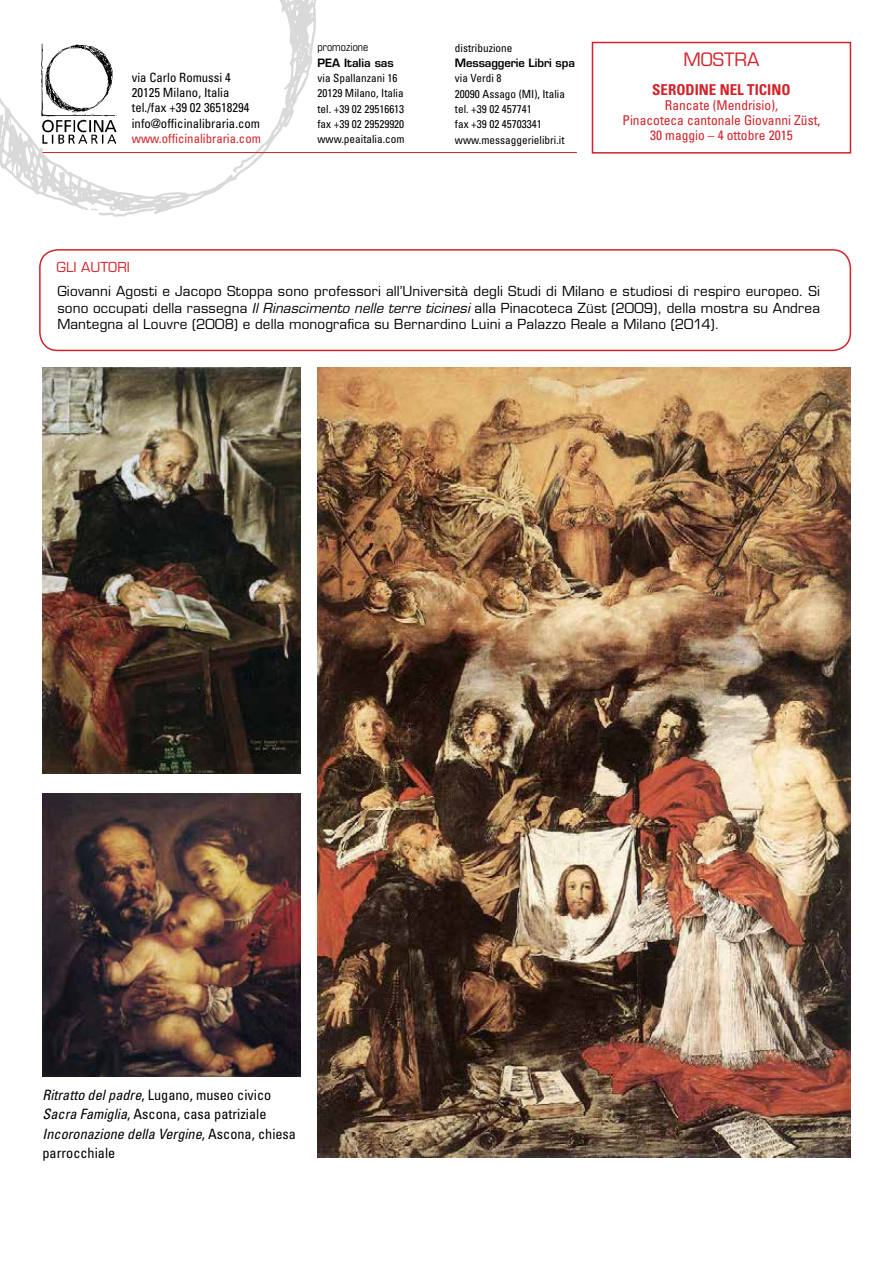
<style>
.page{position:relative;width:893px;height:1263px;background:#fff}
.page>*{position:absolute;margin:0;border:0;box-sizing:border-box;transform-origin:0 0}
.t1{font:18px "Eurostile";color:#d2232a}
.t2{font:700 condensed 15px "Univers";color:#d2232a}
.t3{font:condensed 14.25px/19.2px "Univers";color:#000}
.t4{font:13.5px/16.2px "Eurostile";letter-spacing:.01em;color:#000;text-align:justify}
.t5{font:condensed 13.5px/15px "Univers";color:#d2232a;text-align:center}
.t6{font:13.5px "Eurostile";color:#d2232a}
.t7{font:condensed 12.75px/15.3px "Univers";color:#000}
.t8{font:condensed 12.75px "Univers";color:#d2232a}
.t9{font:condensed 11.25px/15.3px "Univers";color:#000}
.t10{font:600 11.25px "Eurostile";letter-spacing:-.01em;color:#000}
.t11{font:condensed 11.25px "Eurostile";color:#000}
.s1{font-style:italic}
</style>
<div class="page">
<img style="left:0;top:0;width:316px;height:217px">
<img style="left:39px;top:43px;width:78px;height:102px">
<hr style="left:43px;top:152px;width:534px;height:1px;background:#d2232a">
<div style="left:592px;top:42px;width:259px;height:112px;border:2px solid #d2232a"></div>
<img style="left:43px;top:367px;width:258px;height:406px">
<img style="left:317px;top:367px;width:533px;height:791px">
<div style="left:39px;top:249px;width:812px;height:102px;border:2px solid #d2232a;border-radius:18px"></div>
<img style="left:43px;top:794px;width:258px;height:282px">
<p class="t7" style="left:132px;top:69px;width:130px">via Carlo Romussi 4<br>20125 Milano, Italia tel./fax +39 02 36518294 info@officinalibraria.com</p>
<p class="t8" style="left:132px;top:130px;width:131px">www.officinalibraria.com</p>
<p class="t6" style="left:57px;top:259px;width:54px">gli autor</p>
<p class="t6" style="left:127px;top:259px;width:5px">i</p>
<p class="t11" style="left:317px;top:41px;width:52px">promozione</p>
<p class="t10" style="left:317px;top:56px;width:78px">PEA Italia sas</p>
<p class="t9" style="left:317px;top:70px;width:89px">via Spallanzani 16<br>20129 Milano, Italia tel. +39 02 29516613 fax +39 02 29529920 www.peaitalia.com</p>
<p class="t9" style="left:455px;top:40px;width:59px">distribuzione</p>
<p class="t10" style="left:455px;top:56px;width:121px">Messaggerie Libri spa</p>
<p class="t9" style="left:455px;top:70px;width:111px">via Verdi 8<br>20090 Assago (MI), Italia tel. +39 02 457741<br>fax +39 02 45703341 www.messaggerielibri.it</p>
<h1 class="t1" style="left:683px;top:49px;width:78px">MOSTRA</h1>
<p class="t2" style="left:652px;top:81px;width:140px">SERODINE NEL TICINO</p>
<p class="t5" style="left:622px;top:98px;width:199px">Rancate (Mendrisio),<br>Pinacoteca cantonale Giovanni Züst,<br>30 maggio – 4 ottobre 2015</p>
<p class="t4" style="left:57px;top:283px;width:764px">Giovanni Agosti e Jacopo Stoppa sono professori all’Università degli Studi di Milano e studiosi di respiro europeo. Si sono occupati della rassegna <span class="s1">Il Rinascimento nelle terre ticinesi</span> alla Pinacoteca Züst (2009), della mostra su Andrea Mantegna al Louvre (2008) e della monografica su Bernardino Luini a Palazzo Reale a Milano (2014).</p>
<p class="t3" style="left:43px;top:1085px;width:255px"><span class="s1">Ritratto del padre</span>, Lugano, museo civico <span class="s1">Sacra Famiglia</span>, Ascona, casa patriziale <span class="s1">Incoronazione della Vergine</span>, Ascona, chiesa parrocchiale</p>
</div>
